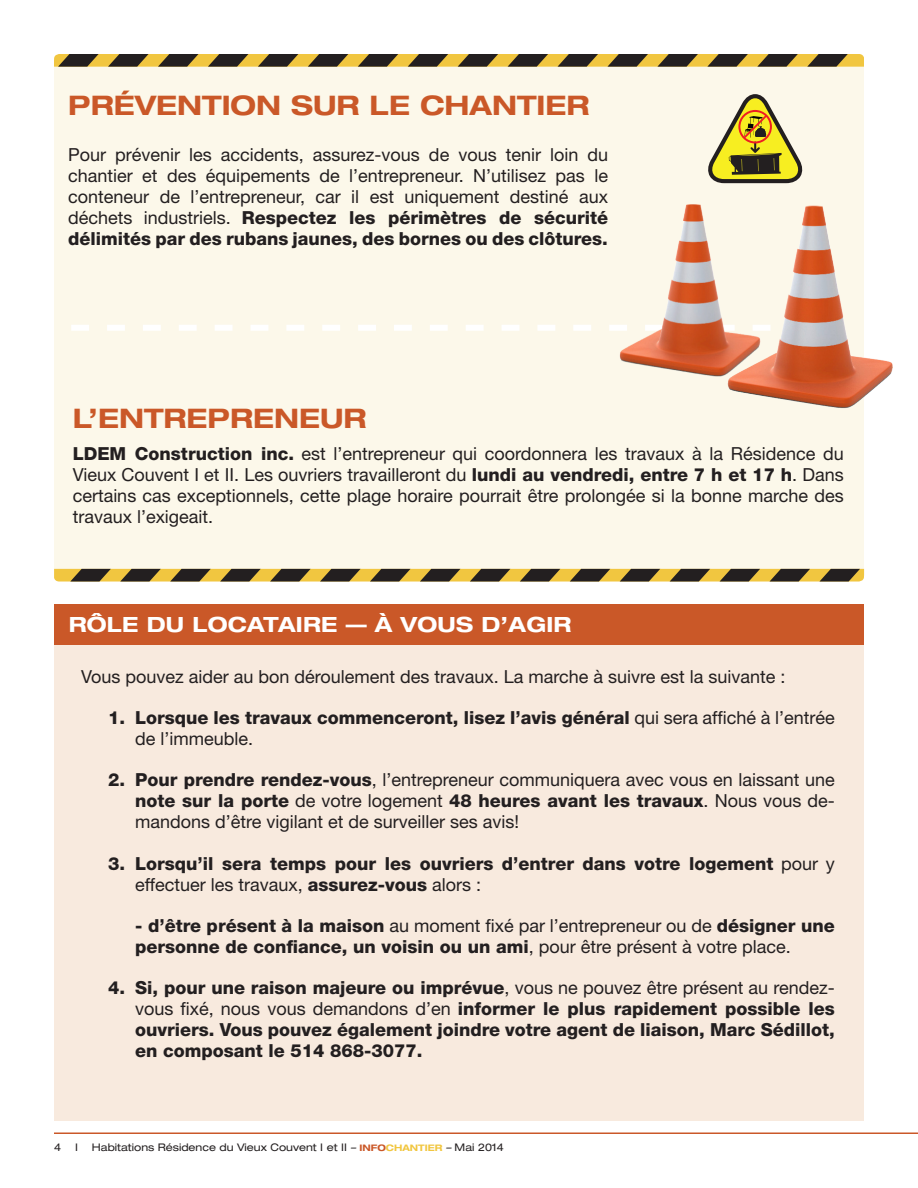
<style>
.page{position:relative;width:918px;height:1188px;background:#fff}
.page>*{position:absolute;margin:0;border:0;box-sizing:border-box;transform-origin:0 0}
.t1{font:700 expanded 27px "Helvetica Neue";color:#ca5828}
.t2{font:700 expanded 21px "Helvetica Neue";letter-spacing:.01em;color:#fff}
.t3{font:18px/21px "Helvetica Neue";color:#231f20;text-align:justify}
.t4{font:800 18px/21px "Helvetica Neue";color:#231f20}
.t5{font:expanded 10.5px "Helvetica Neue";color:#231f20}
.s1{font-weight:800}
.s2{font-weight:400}
.s3{font-style:italic}
.s4{font-weight:700;font-size:9px;color:#ca5828}
.s5{font-weight:700;font-size:9px;color:#f1c640}
</style>
<div class="page">
<hr style="left:54px;top:1132px;width:864px;height:2px;background:#ca5828">
<div style="left:54px;top:642px;width:810px;height:478px;background:#f8eade"></div>
<div style="left:54px;top:604px;width:810px;height:41px;background:#ca5828"></div>
<div style="left:54px;top:65px;width:810px;height:504px;background:#fcf8ea"></div>
<svg style="left:54px;top:569px;width:810px;height:13px;background:#7f6a33"></svg>
<svg style="left:54px;top:54px;width:810px;height:13px;background:#7d6930"></svg>
<svg style="left:71px;top:325px;width:539px;height:6px"></svg>
<img style="left:610px;top:204px;width:283px;height:204px">
<svg style="left:708px;top:94px;width:94px;height:89px"></svg>
<p class="t1" style="left:68px;top:89px;width:523px">PRÉVENTION SUR LE CHANTIER</p>
<p class="t3" style="left:68px;top:144px;width:541px">Pour prévenir les accidents, assurez-vous de vous tenir loin du chantier et des équipements de l’entrepreneur. N’utilisez pas le conteneur de l’entrepreneur, car il est uniquement destiné aux déchets industriels. <span class="s1">Respectez les périmètres de sécurité délimités par des rubans jaunes, des bornes ou des clôtures.</span></p>
<p class="t1" style="left:73px;top:401px;width:295px">L’ENTREPRENEUR</p>
<p class="t3" style="left:73px;top:443px;width:773px"><span class="s1">LDEM Construction inc.</span> est l’entrepreneur qui coordonnera les travaux à la Résidence du Vieux Couvent I et II. Les ouvriers travailleront du <span class="s1">lundi au vendredi, entre 7 h et 17 h</span>. Dans certains cas exceptionnels, cette plage horaire pourrait être prolongée si la bonne marche des travaux l’exigeait.</p>
<p class="t2" style="left:69px;top:612px;width:504px">RÔLE DU LOCATAIRE — À VOUS D’AGIR</p>
<p class="t3" style="left:81px;top:666px;width:706px">Vous pouvez aider au bon déroulement des travaux. La marche à suivre est la suivante :</p>
<p class="t4" style="left:135px;top:707px;width:701px;text-indent:-27px">1. Lorsque les travaux commenceront, lisez l’avis général <span class="s2">qui sera affiché à l’entrée de l’immeuble.</span></p>
<p class="t3" style="left:135px;top:769px;width:701px;text-indent:-27px"><span class="s1">2. Pour prendre rendez-vous</span>, l’entrepreneur communiquera avec vous en laissant une <span class="s1">note sur la porte</span> de votre logement <span class="s1">48 heures avant les travaux</span>. Nous vous de&shy;mandons d’être vigilant et de surveiller ses avis!</p>
<p class="t4" style="left:135px;top:853px;width:701px;text-indent:-27px">3. Lorsqu’il sera temps pour les ouvriers d’entrer dans votre logement <span class="s2">pour y effectuer les travaux,</span> assurez-vous <span class="s2">alors :</span></p>
<p class="t4" style="left:135px;top:915px;width:701px">- d’être présent à la maison <span class="s2">au moment fixé par l’entrepreneur ou de</span> désigner une personne de confiance, un voisin ou un ami<span class="s2">, pour être présent à votre place.</span></p>
<p class="t4" style="left:135px;top:977px;width:701px;text-align:justify;text-indent:-27px">4. Si, pour une raison majeure ou imprévue<span class="s2">, vous ne pouvez être présent au rendez&shy;vous fixé, nous vous demandons d’en</span> informer le plus rapidement possible les ouvriers. Vous pouvez également joindre votre agent de liaison, Marc Sédillot, en composant le 514 868-3077.</p>
<p class="t5" style="left:54px;top:1141px;width:9px">4</p>
<p class="t5" style="left:75px;top:1141px;width:4px">I</p>
<p class="t5" style="left:92px;top:1141px;width:413px">Habitations Résidence du Vieux Couvent I et II <span class="s3">–</span> <span class="s4">INFO</span><span class="s5">CHANTIER</span> <span class="s3">–</span> Mai 2014</p>
</div>
